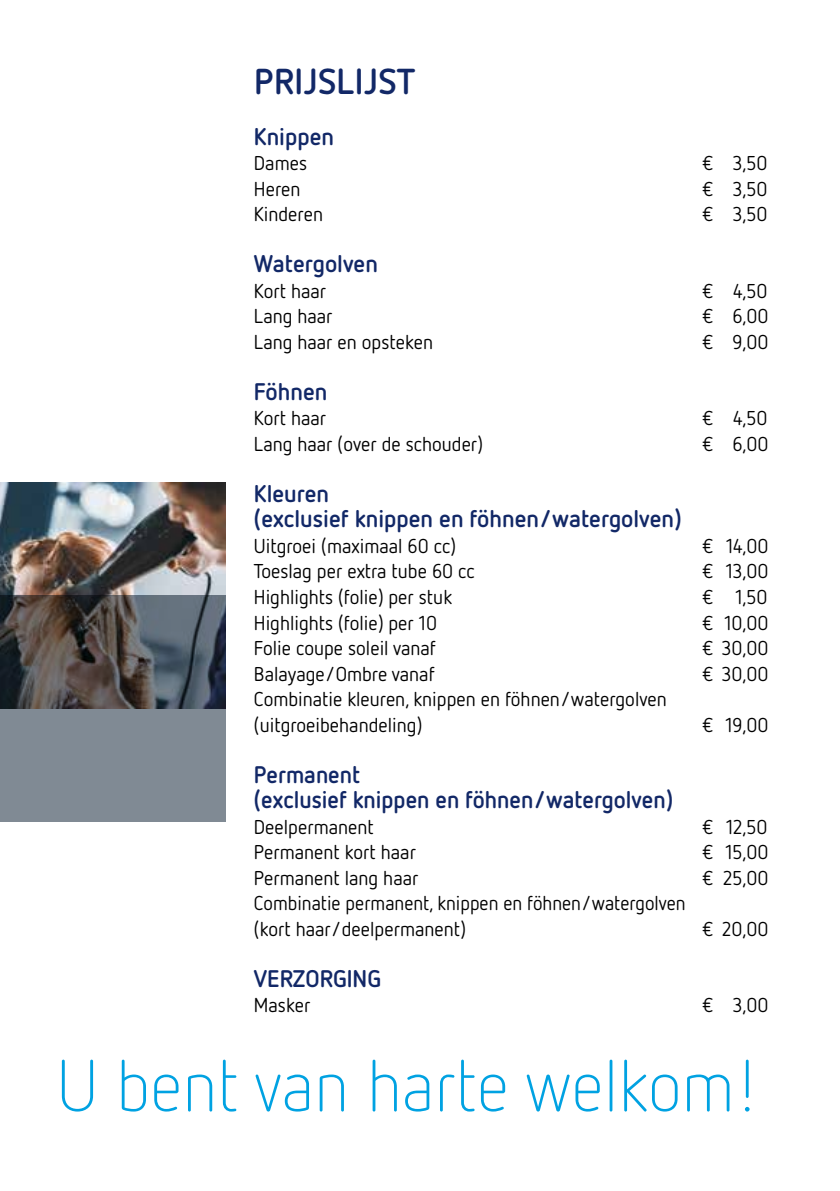
<style>
.page{position:relative;width:840px;height:1191px;background:#fff}
.page>*{position:absolute;margin:0;border:0;box-sizing:border-box;transform-origin:0 0}
.t1{font:300 72px "Netto OT";color:#00a2e2}
.t2{font:700 36px "Netto OT";letter-spacing:.01em;color:#122867}
.t3{font:700 24px/25.6px "Netto OT";color:#122867}
.t4{font:20px/25.6px "Netto OT";color:#000}
</style>
<div class="page">
<img style="left:0;top:482px;width:225px;height:113px">
<svg style="left:0;top:595px;width:225px;height:227px;background:#666b72"></svg>
<h2 class="t2" style="left:254px;top:58px;width:163px">PRIJSLIJST</h2>
<p class="t3" style="left:254px;top:123px;width:82px">Knippen</p>
<p class="t4" style="left:254px;top:150px;width:55px">Dames</p>
<p class="t4" style="left:702px;top:150px;width:67px">€ 3,50</p>
<p class="t4" style="left:254px;top:175px;width:48px">Heren</p>
<p class="t4" style="left:702px;top:175px;width:67px">€ 3,50</p>
<p class="t4" style="left:254px;top:201px;width:70px">Kinderen</p>
<p class="t4" style="left:702px;top:201px;width:67px">€ 3,50</p>
<p class="t3" style="left:254px;top:250px;width:125px">Watergolven</p>
<p class="t4" style="left:254px;top:277px;width:74px">Kort haar</p>
<p class="t4" style="left:702px;top:277px;width:67px">€ 4,50</p>
<p class="t4" style="left:254px;top:303px;width:80px">Lang haar</p>
<p class="t4" style="left:702px;top:303px;width:68px">€ 6,00</p>
<p class="t4" style="left:254px;top:328px;width:180px">Lang haar en opsteken</p>
<p class="t4" style="left:702px;top:328px;width:68px">€ 9,00</p>
<p class="t3" style="left:254px;top:378px;width:75px">Föhnen</p>
<p class="t4" style="left:254px;top:405px;width:74px">Kort haar</p>
<p class="t4" style="left:702px;top:405px;width:67px">€ 4,50</p>
<p class="t4" style="left:254px;top:430px;width:230px">Lang haar (over de schouder)</p>
<p class="t4" style="left:702px;top:430px;width:68px">€ 6,00</p>
<p class="t3" style="left:254px;top:480px;width:429px">Kleuren<br>(exclusief knippen en föhnen/watergolven)</p>
<p class="t4" style="left:254px;top:533px;width:204px">Uitgroei (maximaal 60 cc)</p>
<p class="t4" style="left:702px;top:533px;width:68px">€ 14,00</p>
<p class="t4" style="left:254px;top:558px;width:222px">Toeslag per extra tube 60 cc</p>
<p class="t4" style="left:702px;top:558px;width:68px">€ 13,00</p>
<p class="t4" style="left:254px;top:584px;width:199px">Highlights (folie) per stuk</p>
<p class="t4" style="left:702px;top:584px;width:67px">€ 1,50</p>
<p class="t4" style="left:254px;top:609px;width:184px">Highlights (folie) per 10</p>
<p class="t4" style="left:702px;top:609px;width:68px">€ 10,00</p>
<p class="t4" style="left:254px;top:635px;width:183px">Folie coupe soleil vanaf</p>
<p class="t4" style="left:702px;top:635px;width:68px">€ 30,00</p>
<p class="t4" style="left:254px;top:660px;width:182px">Balayage/Ombre vanaf</p>
<p class="t4" style="left:702px;top:660px;width:68px">€ 30,00</p>
<p class="t4" style="left:254px;top:686px;width:414px">Combinatie kleuren, knippen en föhnen/watergolven (uitgroeibehandeling)</p>
<p class="t4" style="left:702px;top:711px;width:68px">€ 19,00</p>
<p class="t3" style="left:254px;top:760px;width:420px">Permanent<br>(exclusief knippen en föhnen/watergolven)</p>
<p class="t4" style="left:254px;top:813px;width:121px">Deelpermanent</p>
<p class="t4" style="left:702px;top:813px;width:67px">€ 12,50</p>
<p class="t4" style="left:254px;top:839px;width:163px">Permanent kort haar</p>
<p class="t4" style="left:702px;top:839px;width:68px">€ 15,00</p>
<p class="t4" style="left:254px;top:864px;width:166px">Permanent lang haar</p>
<p class="t4" style="left:702px;top:864px;width:68px">€ 25,00</p>
<p class="t4" style="left:254px;top:890px;width:433px">Combinatie permanent, knippen en föhnen/watergolven (kort haar/deelpermanent)</p>
<p class="t4" style="left:702px;top:915px;width:68px">€ 20,00</p>
<p class="t3" style="left:254px;top:965px;width:129px">VERZORGING</p>
<p class="t4" style="left:254px;top:992px;width:58px">Masker</p>
<p class="t4" style="left:702px;top:992px;width:68px">€ 3,00</p>
<h1 class="t1" style="left:57px;top:1041px;width:704px">U bent van harte welkom!</h1>
</div>
